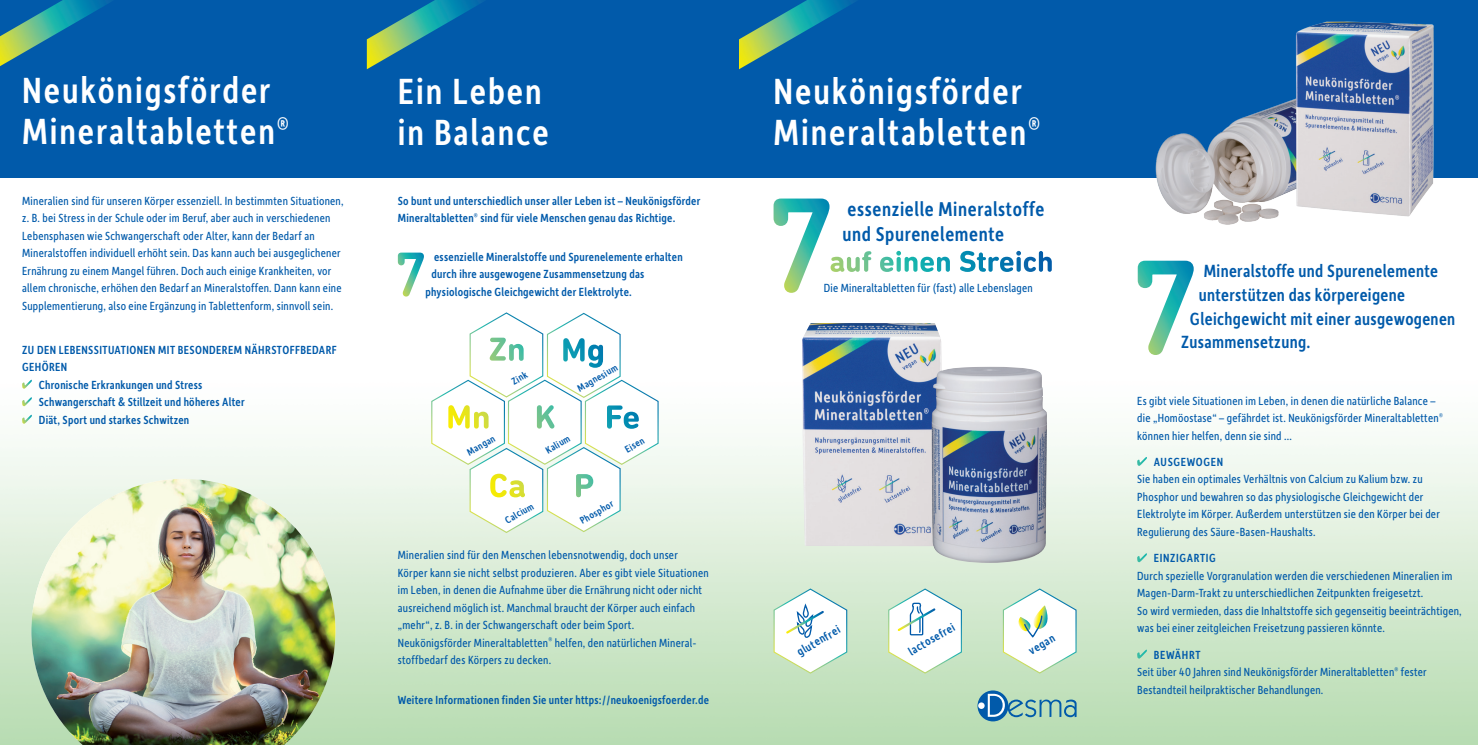
<style>
.page{position:relative;width:1478px;height:745px;background:#fff}
.page>*{position:absolute;margin:0;border:0;box-sizing:border-box;transform-origin:0 0}
.t1{font:500 38.75px/41.6px "Depot New Condensed";letter-spacing:.05em;color:#fff}
.t2{font:500 22.5px "Depot New Condensed";color:#fff}
.t3{font:500 21.25px/25px "Depot New Condensed";letter-spacing:.03em;color:#015aaa}
.t4{font:500 18.75px "Depot New Condensed";letter-spacing:.02em;color:#015aaa}
.t5{font:12.5px/17.5px "Depot New Condensed";letter-spacing:.02em;color:#015aaa}
.t6{font:500 12.5px/17.5px "Depot New Condensed";letter-spacing:.02em;color:#015aaa}
.t7{font:500 12.5px "Depot New Condensed";letter-spacing:.05em;color:#015aaa}
.t8{font:500 10.5px "Depot New Condensed";color:#015aaa}
.s1{font-weight:500}
</style>
<div class="page">
<img style="left:0;top:177px;width:1478px;height:567px">
<svg style="left:977px;top:690px;width:31px;height:31px"></svg>
<svg style="left:978px;top:693px;width:98px;height:23px;background:#7db0b8"></svg>
<svg style="left:1137px;top:456px;width:10px;height:9px"></svg>
<svg style="left:1137px;top:553px;width:10px;height:9px"></svg>
<svg style="left:1137px;top:649px;width:10px;height:9px"></svg>
<svg style="left:22px;top:379px;width:10px;height:9px"></svg>
<svg style="left:22px;top:397px;width:10px;height:9px"></svg>
<svg style="left:22px;top:414px;width:10px;height:9px"></svg>
<img style="left:773px;top:198px;width:56px;height:94px">
<img style="left:862px;top:251px;width:189px;height:21px">
<img style="left:1137px;top:260px;width:56px;height:95px">
<svg style="left:431px;top:311px;width:228px;height:222px"></svg>
<img style="left:490px;top:337px;width:33px;height:23px">
<img style="left:563px;top:338px;width:40px;height:29px">
<img style="left:607px;top:405px;width:32px;height:23px">
<img style="left:537px;top:405px;width:17px;height:23px">
<img style="left:448px;top:405px;width:40px;height:23px">
<img style="left:490px;top:473px;width:35px;height:24px">
<img style="left:576px;top:474px;width:17px;height:23px">
<svg style="left:887px;top:587px;width:75px;height:87px"></svg>
<img style="left:897px;top:608px;width:38px;height:22px">
<svg style="left:1002px;top:587px;width:75px;height:87px"></svg>
<svg style="left:773px;top:587px;width:75px;height:87px"></svg>
<img style="left:786px;top:610px;width:38px;height:23px">
<img style="left:31px;top:478px;width:304px;height:266px">
<img style="left:398px;top:252px;width:26px;height:44px">
<div style="left:0;top:0;width:1478px;height:177px;background:#015aaa"></div>
<img style="left:0;top:0;width:110px;height:66px">
<img style="left:739px;top:0;width:116px;height:69px">
<img style="left:367px;top:0;width:115px;height:69px">
<img style="left:802px;top:323px;width:245px;height:239px">
<img style="left:1153px;top:21px;width:282px;height:225px">
<h1 class="t1" style="left:4px;top:67px;width:268px">Neukönigsförder<br>Mineraltabletten<sup>®</sup></h1>
<h1 class="t1" style="left:22px;top:67px;width:268px">Neukönigsförder<br>Mineraltabletten<sup>®</sup></h1>
<h1 class="t1" style="left:773px;top:68px;width:268px">Neukönigsförder<br>Mineraltabletten<sup>®</sup></h1>
<h1 class="t1" style="left:370px;top:68px;width:153px">Ein Leben in Bal nce</h1>
<h1 class="t1" style="left:398px;top:68px;width:153px">Ein Leben in Balance</h1>
<h2 class="t2" style="left:1023px;top:110px;width:14px">®</h2>
<p class="t5" style="left:22px;top:191px;width:323px">Mineralien sind für unseren Körper essenziell. In bestimmten Situationen, z. B. bei Stress in der Schule oder im Beruf, aber auch in verschiedenen Lebensphasen wie Schwangerschaft oder Alter, kann der Bedarf an Mineralstoffen individuell erhöht sein. Das kann auch bei ausgeglichener Ernährung zu einem Mangel führen. Doch auch einige Krankheiten, vor allem chronische, erhöhen den Bedarf an Mineralstoffen. Dann kann eine Supplementierung, also eine Ergänzung in Tablettenform, sinnvoll sein.</p>
<p class="t6" style="left:22px;top:340px;width:316px">ZU DEN LEBENSSITUATIONEN MIT BESONDEREM NÄHRSTOFFBEDARF</p>
<p class="t6" style="left:22px;top:357px;width:47px">GEHÖREN</p>
<p class="t6" style="left:39px;top:375px;width:165px">Chronische Erkrankungen und Stress</p>
<p class="t6" style="left:39px;top:392px;width:207px">Schwangerschaft &amp; Stillzeit und höheres Alter</p>
<p class="t6" style="left:39px;top:410px;width:152px">Diät, Sport und starkes Schwitzen</p>
<p class="t6" style="left:398px;top:191px;width:304px">So bunt und unterschiedlich unser aller Leben ist – Neukönigsförder<br>Mineraltabletten<sup>®</sup> sind für viele Menschen genau das Richtige.</p>
<p class="t6" style="left:434px;top:247px;width:250px">essenzielle Mineralstoffe und Spurenelemente erhalten</p>
<p class="t6" style="left:431px;top:264px;width:214px">durch ihre ausgewogene Zusammensetzung das</p>
<p class="t6" style="left:425px;top:282px;width:208px">physiologische Gleichgewicht der Elektrolyte.</p>
<p class="t8" style="left:509px;top:376px;width:18px;rotate:-30deg">Zink</p>
<p class="t8" style="left:575px;top:382px;width:46px;rotate:-30deg">Magnesium</p>
<p class="t8" style="left:464px;top:446px;width:32px;rotate:-30deg">Mangan</p>
<p class="t8" style="left:543px;top:444px;width:28px;rotate:-30deg">Kalium</p>
<p class="t8" style="left:622px;top:444px;width:22px;rotate:-30deg">Eisen</p>
<p class="t8" style="left:502px;top:514px;width:33px;rotate:-30deg">Calcium</p>
<p class="t8" style="left:577px;top:515px;width:38px;rotate:-30deg">Phosphor</p>
<p class="t5" style="left:398px;top:545px;width:312px">Mineralien sind für den Menschen lebensnotwendig, doch unser Körper kann sie nicht selbst produzieren. Aber es gibt viele Situationen im Leben, in denen die Aufnahme über die Ernährung nicht oder nicht ausreichend möglich ist. Manchmal braucht der Körper auch einfach „mehr“, z. B. in der Schwangerschaft oder beim Sport.<br>Neukönigsförder Mineraltabletten<sup>®</sup> helfen, den natürlichen Mineral&shy;stoffbedarf des Körpers zu decken.</p>
<p class="t6" style="left:398px;top:690px;width:313px">Weitere Informationen finden Sie unter https://neukoenigsfoerder.de</p>
<h3 class="t3" style="left:842px;top:195px;width:203px">essenzielle Mineralstoffe und Spurenelemente</h3>
<p class="t5" style="left:823px;top:278px;width:211px">Die Mineraltabletten für (fast) alle Lebenslagen</p>
<p class="t6" style="left:793px;top:644px;width:49px;rotate:-30deg">glutenfrei</p>
<p class="t6" style="left:904px;top:643px;width:53px;rotate:-30deg">lactosefrei</p>
<p class="t6" style="left:1025px;top:642px;width:30px;rotate:-30deg">vegan</p>
<h3 class="t4" style="left:1203px;top:258px;width:236px">Mineralstoffe und Spurenelemente</h3>
<h3 class="t4" style="left:1198px;top:282px;width:208px">unterstützen das körpereigene</h3>
<h3 class="t4" style="left:1190px;top:306px;width:267px">Gleichgewicht mit einer ausgewogenen</h3>
<h3 class="t4" style="left:1181px;top:330px;width:131px">Zusammensetzung.</h3>
<p class="t5" style="left:1137px;top:391px;width:307px">Es gibt viele Situationen im Leben, in denen die natürliche Balance – die „Homöostase“ – gefährdet ist. Neukönigsförder Mineraltabletten<sup>® </sup>können hier helfen, denn sie sind ...</p>
<p class="t7" style="left:1154px;top:453px;width:71px">AUSGEWOGEN</p>
<p class="t5" style="left:1137px;top:469px;width:304px">Sie haben ein optimales Verhältnis von Calcium zu Kalium bzw. zu Phosphor und bewahren so das physiologische Gleichgewicht der Elektrolyte im Körper. Außerdem unterstützen sie den Körper bei der Regulierung des Säure-Basen-Haushalts.</p>
<p class="t7" style="left:1154px;top:549px;width:64px">EINZIGARTIG</p>
<p class="t5" style="left:1137px;top:566px;width:326px">Durch spezielle Vorgranulation werden die verschiedenen Mineralien im Magen-Darm-Trakt zu unterschiedlichen Zeitpunkten freigesetzt.<br>So wird vermieden, dass die Inhaltstoffe sich gegenseitig beeinträchtigen, was bei einer zeitgleichen Freisetzung passieren könnte.</p>
<p class="t5" style="left:1137px;top:644px;width:291px;text-indent:17px"><span class="s1">BEWÄHRT<br></span>Seit über 40 Jahren sind Neukönigsförder Mineraltabletten<sup>®</sup> fester<br>Bestandteil heilpraktischer Behandlungen.</p>
</div>
